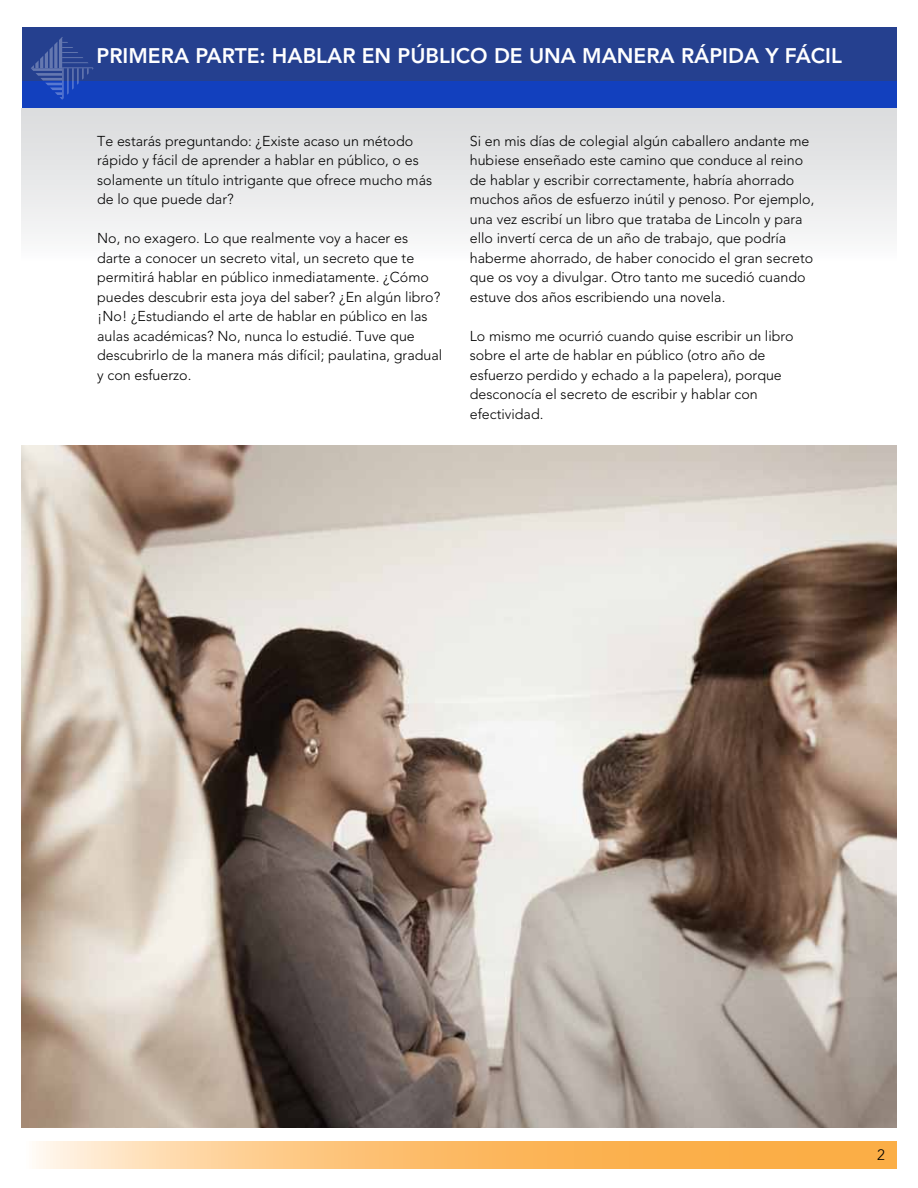
<style>
.page{position:relative;width:918px;height:1188px;background:#fff}
.page>*{position:absolute;margin:0;border:0;box-sizing:border-box;transform-origin:0 0}
.t1{font:800 21px "Avenir LT Std";color:#fff}
.t2{font:300 15px "Avenir LT Std";color:#000}
.t3{font:300 14.25px/19.5px "Avenir LT Std";color:#000}
</style>
<div class="page">
<div style="left:22px;top:28px;width:874px;height:58px;background:#25408f"></div>
<svg style="left:36px;top:1142px;width:860px;height:26px;background:#fcc174"></svg>
<div style="left:22px;top:81px;width:874px;height:27px;background:#1240be"></div>
<div style="left:22px;top:108px;width:874px;height:154px;background:linear-gradient(to bottom,#d9dadc,#fafafb)"></div>
<svg style="left:31px;top:37px;width:63px;height:63px"></svg>
<img style="left:22px;top:445px;width:874px;height:683px">
<h1 class="t1" style="left:97px;top:43px;width:552px">PRIMERA PARTE: HABLAR EN PÚBLICO DE UNA MANERA</h1>
<h1 class="t1" style="left:681px;top:43px;width:42px">RÁPIDA</h1>
<h1 class="t1" style="left:765px;top:43px;width:78px">Y FÁCI L</h1>
<p class="t3" style="left:97px;top:131px;width:337px">Te estarás preguntando: ¿Existe acaso un método rápido y fácil de aprender a hablar en público, o es solamente un título intrigante que ofrece mucho más de lo que puede dar?</p>
<p class="t3" style="left:97px;top:229px;width:346px">No, no exagero. Lo que realmente voy a hacer es darte a conocer un secreto vital, un secreto que te permitirá hablar en público inmediatamente. ¿Cómo puedes descubrir esta joya del saber? ¿En algún libro? ¡No! ¿Estudiando el arte de hablar en público en las aulas académicas? No, nunca lo estudié. Tuve que descubrirlo de la manera más difícil; paulatina, gradual y con esfuerzo.</p>
<p class="t3" style="left:470px;top:131px;width:346px">Si en mis días de colegial algún caballero andante me hubiese enseñado este camino que conduce al reino de hablar y escribir correctamente, habría ahorrado muchos años de esfuerzo inútil y penoso. Por ejemplo, una vez escribí un libro que trataba de Lincoln y para ello invertí cerca de un año de trabajo, que podría haberme ahorrado, de haber conocido el gran secreto que os voy a divulgar. Otro tanto me sucedió cuando estuve dos años escribiendo una novela.</p>
<p class="t3" style="left:470px;top:326px;width:325px">Lo mismo me ocurrió cuando quise escribir un libro sobre el arte de hablar en público (otro año de esfuerzo perdido y echado a la papelera), porque desconocía el secreto de escribir y hablar con efectividad.</p>
<p class="t2" style="left:877px;top:1146px;width:9px">2</p>
</div>
